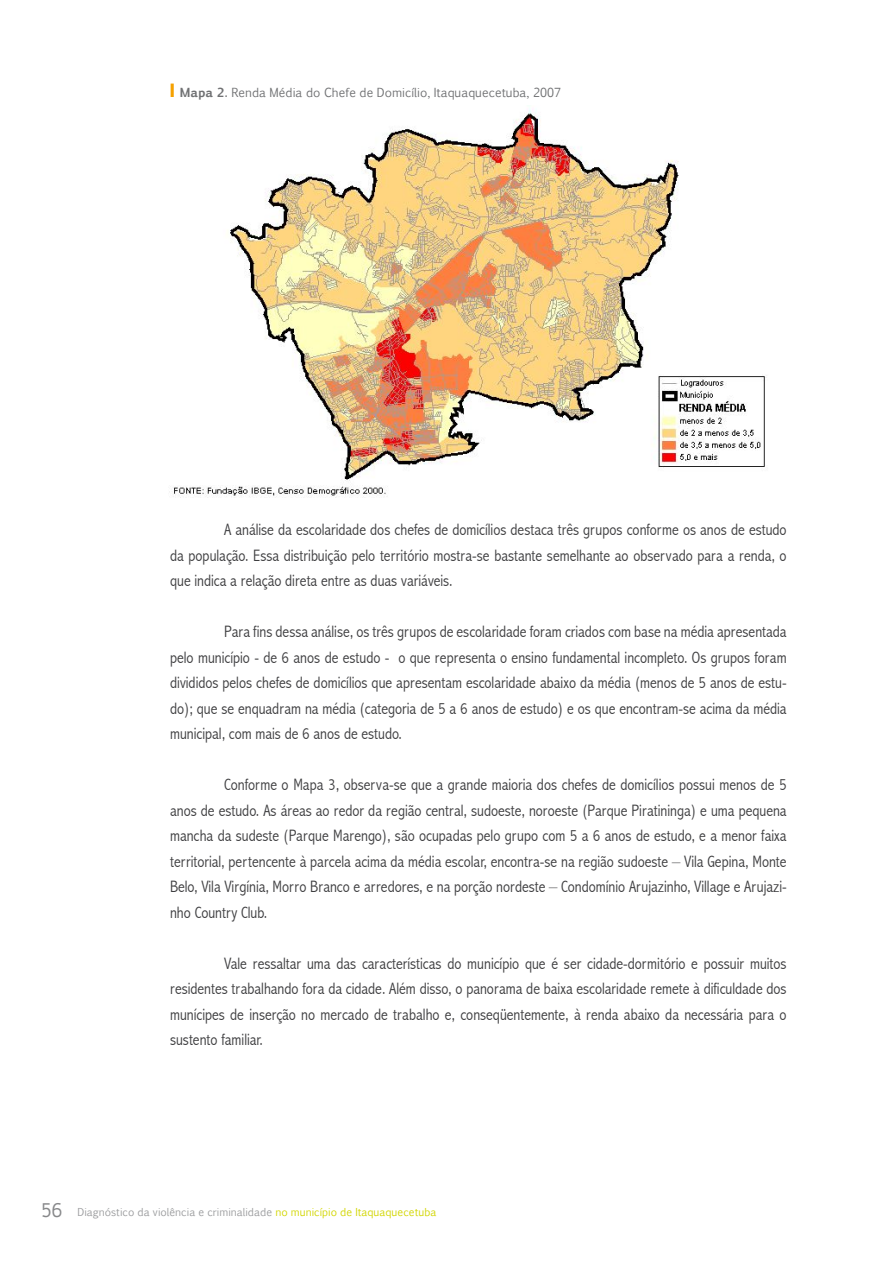
<style>
.page{position:relative;width:893px;height:1263px;background:#fff}
.page>*{position:absolute;margin:0;border:0;box-sizing:border-box;transform-origin:0 0}
.t1{font:300 condensed 16.5px/25.5px "Abadi";color:#3e3e40;text-align:justify}
.t2{font:12px "Pigiarniq";color:#707173}
.t3{font:10.5px "Pigiarniq";color:#9c9d9f}
.s1{font-family:"Abadi";font-weight:800;font-stretch:condensed;font-size:19.5px;color:#f5a100}
.s2{font-weight:700}
.s3{font-size:18px;color:#87888a}
.s4{color:#d2d600}
</style>
<div class="page">
<img style="left:169px;top:109px;width:598px;height:388px">
<p class="t2" style="left:170px;top:85px;width:393px"><span class="s1">I</span> <span class="s2">Mapa 2.</span> Renda Média do Chefe de Domicílio, Itaquaquecetuba, 2007</p>
<p class="t1" style="left:170px;top:517px;width:618px;text-indent:54px">A análise da escolaridade dos chefes de domicílios destaca três grupos conforme os anos de estudo da população. Essa distribuição pelo território mostra-se bastante semelhante ao observado para a renda, o que indica a relação direta entre as duas variáveis.</p>
<p class="t1" style="left:170px;top:619px;width:618px;text-indent:54px">Para fins dessa análise, os três grupos de escolaridade foram criados com base na média apresentada pelo município - de 6 anos de estudo - o que representa o ensino fundamental incompleto. Os grupos foram divididos pelos chefes de domicílios que apresentam escolaridade abaixo da média (menos de 5 anos de estu&shy;do); que se enquadram na média (categoria de 5 a 6 anos de estudo) e os que encontram-se acima da média municipal, com mais de 6 anos de estudo.</p>
<p class="t1" style="left:170px;top:772px;width:618px;text-indent:54px">Conforme o Mapa 3, observa-se que a grande maioria dos chefes de domicílios possui menos de 5 anos de estudo. As áreas ao redor da região central, sudoeste, noroeste (Parque Piratininga) e uma pequena mancha da sudeste (Parque Marengo), são ocupadas pelo grupo com 5 a 6 anos de estudo, e a menor faixa territorial, pertencente à parcela acima da média escolar, encontra-se na região sudoeste – Vila Gepina, Monte Belo, Vila Virgínia, Morro Branco e arredores, e na porção nordeste – Condomínio Arujazinho, Village e Arujazi&shy;nho Country Club.</p>
<p class="t1" style="left:170px;top:950px;width:618px;text-indent:54px">Vale ressaltar uma das características do município que é ser cidade-dormitório e possuir muitos residentes trabalhando fora da cidade. Além disso, o panorama de baixa escolaridade remete à dificuldade dos munícipes de inserção no mercado de trabalho e, conseqüentemente, à renda abaixo da necessária para o sustento familiar.</p>
<p class="t3" style="left:41px;top:1204px;width:397px"><span class="s3">56</span> Diagnóstico da violência e criminalidade <span class="s4">no município de Itaquaquecetuba</span></p>
</div>
